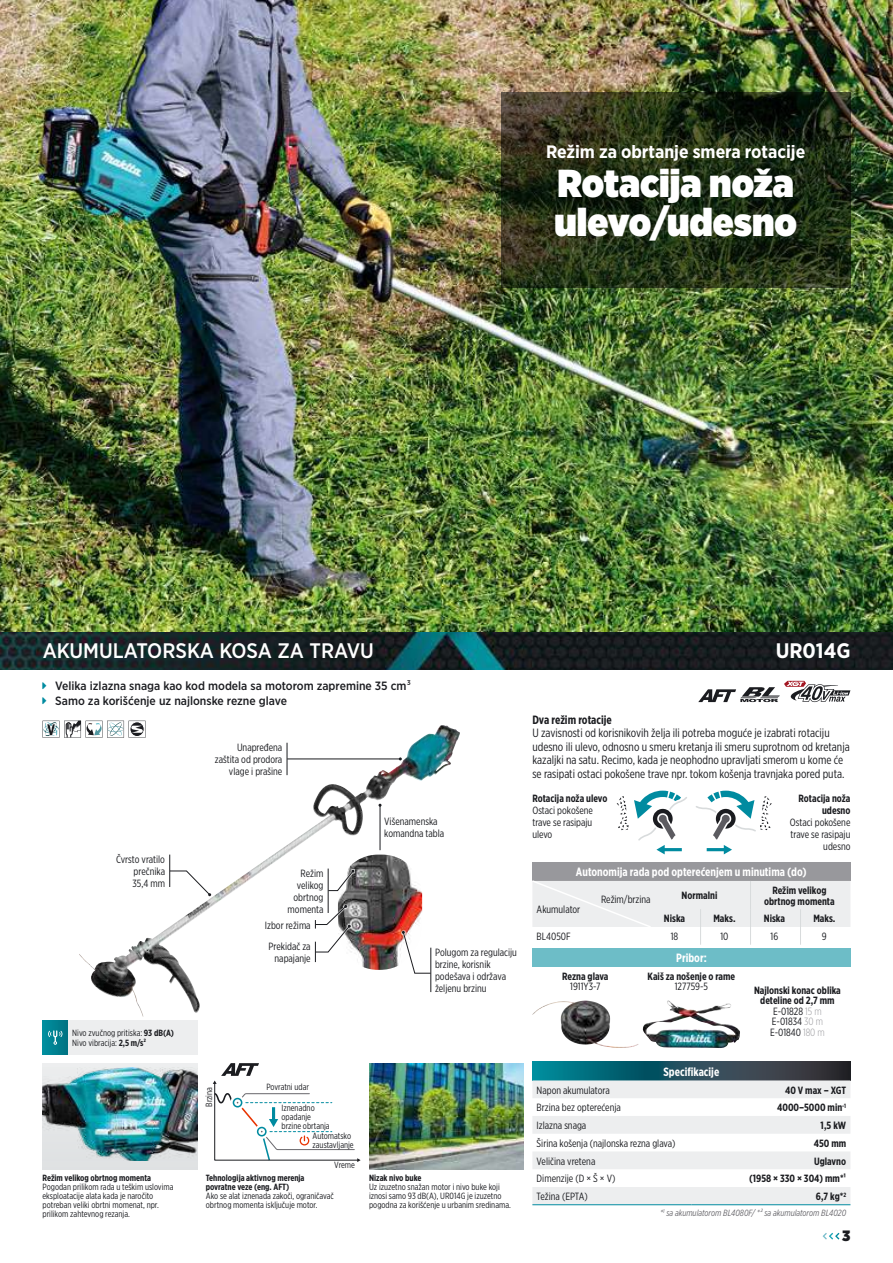
<style>
.page{position:relative;width:893px;height:1263px;background:#fff}
.page>*{position:absolute;margin:0;border:0;box-sizing:border-box;transform-origin:0 0}
.t1{font:900 39px/39px "Gotham Narrow";color:#fff}
.t2{font:500 21px "Gotham Narrow";color:#fff}
.t3{font:700 21px "Gotham Narrow";color:#fff}
.t4{font:700 18px "Gotham Narrow";color:#fff}
.t5{font:900 15px "Gotham Narrow";color:#1b1c20}
.t6{font:12px/13.5px "Gotham X Narrow";color:#1b1c20}
.t7{font:500 12px/15px "Gotham Narrow";color:#1b1c20}
.t8{font:700 12px "Gotham X Narrow";color:#fff}
.t9{font:700 12px "Gotham X Narrow";color:#1b1c20}
.t10{font:10.5px/12px "Gotham X Narrow";color:#1b1c20;text-align:right}
.t11{font:700 10.5px/10.5px "Gotham X Narrow";color:#1b1c20;text-align:center}
.t12{font:9px/9px "Gotham X Narrow";color:#1b1c20}
.t13{font:700 9px/9px "Gotham X Narrow";color:#1b1c20}
.t14{font:italic 9px "Gotham X Narrow";color:#68676c}
.s1{font-weight:700}
.s2{font-weight:400}
.s3{font-weight:300;color:#98989c}
</style>
<div class="page">
<img style="left:0;top:631px;width:893px;height:39px">
<img style="left:0;top:0;width:893px;height:631px">
<img style="left:79px;top:725px;width:363px;height:292px">
<img style="left:338px;top:855px;width:84px;height:115px">
<div style="left:43px;top:1063px;width:154px;height:106px;background:linear-gradient(to right,#e2e4e6,#e2e4e6)"></div>
<img style="left:43px;top:1067px;width:154px;height:93px">
<img style="left:369px;top:1063px;width:155px;height:106px">
<svg style="left:43px;top:721px;width:103px;height:17px"></svg>
<svg style="left:532px;top:1061px;width:318px;height:19px;background:#1e5360"></svg>
<svg style="left:532px;top:1080px;width:318px;height:124px"></svg>
<hr style="left:532px;top:1204px;width:159px;height:1px;background:#008ba0">
<hr style="left:691px;top:1204px;width:159px;height:1px;background:#008ba0">
<div style="left:43px;top:1020px;width:25px;height:34px;background:linear-gradient(to bottom,#008090,#008090)"></div>
<div style="left:68px;top:1020px;width:129px;height:34px;background:#edeeef"></div>
<svg style="left:48px;top:1030px;width:15px;height:15px"></svg>
<svg style="left:698px;top:681px;width:152px;height:21px"></svg>
<svg style="left:401px;top:930px;width:30px;height:44px"></svg>
<svg style="left:402px;top:931px;width:29px;height:42px"></svg>
<svg style="left:329px;top:869px;width:26px;height:23px"></svg>
<svg style="left:329px;top:870px;width:25px;height:21px"></svg>
<svg style="left:315px;top:904px;width:33px;height:1px"></svg>
<svg style="left:351px;top:924px;width:1px;height:29px"></svg>
<hr style="left:431px;top:948px;width:1px;height:44px;background:#1b1c20">
<div style="left:169px;top:870px;width:43px;height:27px;background:#fff"></div>
<svg style="left:170px;top:870px;width:41px;height:26px"></svg>
<hr style="left:169px;top:854px;width:1px;height:33px;background:#1b1c20">
<hr style="left:328px;top:868px;width:1px;height:45px;background:#1b1c20">
<svg style="left:315px;top:905px;width:36px;height:57px"></svg>
<svg style="left:501px;top:92px;width:349px;height:196px;background:#232e16"></svg>
<svg style="left:213px;top:1063px;width:148px;height:99px"></svg>
<div style="left:532px;top:862px;width:318px;height:19px;background:#98989c"></div>
<svg style="left:532px;top:881px;width:318px;height:64px"></svg>
<div style="left:532px;top:948px;width:318px;height:19px;background:#6dbdc7"></div>
<img style="left:532px;top:1000px;width:106px;height:48px">
<img style="left:666px;top:1001px;width:17px;height:19px">
<svg style="left:696px;top:791px;width:76px;height:63px"></svg>
<svg style="left:617px;top:791px;width:70px;height:63px"></svg>
<svg style="left:378px;top:803px;width:4px;height:48px"></svg>
<hr style="left:380px;top:805px;width:1px;height:45px;background:#1b1c20">
<svg style="left:286px;top:756px;width:117px;height:5px"></svg>
<hr style="left:287px;top:759px;width:113px;height:1px;background:#1b1c20">
<hr style="left:287px;top:743px;width:1px;height:32px;background:#1b1c20">
<svg style="left:823px;top:1233px;width:16px;height:6px"></svg>
<h3 class="t4" style="left:546px;top:140px;width:261px">Režim za obrtanje smera rotacije</h3>
<h1 class="t1" style="left:554px;top:163px;width:244px">Rotacija noža ulevo/udesno</h1>
<h2 class="t2" style="left:43px;top:637px;width:333px">AKUMULATORSKA KOSA ZA TRAVU</h2>
<h2 class="t3" style="left:776px;top:637px;width:76px">UR014G</h2>
<p class="t7" style="left:55px;top:678px;width:357px">Velika izlazna snaga kao kod modela sa motorom zapremine 35 cm³<br>Samo za korišćenje uz najlonske rezne glave</p>
<p class="t10" style="left:133px;top:853px;width:34px;text-align:justify;text-indent:-17px">Čvrsto vratilo prečnika 35,4 mm</p>
<p class="t12" style="left:72px;top:1028px;width:103px;line-height:9.8px">Nivo zvučnog pritiska: <span class="s1">93 dB(A)<br></span>Nivo vibracija: <span class="s1">2,5 m/s²</span></p>
<p class="t13" style="left:43px;top:1173px;width:110px">Režim velikog obrtnog momenta</p>
<p class="t12" style="left:43px;top:1182px;width:133px">Pogodan prilikom rada u teškim uslovima eksploatacije alata kada je naročito potreban veliki obrtni momenat, npr. prilikom zahtevnog rezanja.</p>
<p class="t10" style="left:215px;top:741px;width:69px">Unapređena zaštita od prodora vlage i prašine</p>
<p class="t10" style="left:288px;top:867px;width:37px">Režim velikog obrtnog momenta</p>
<p class="t10" style="left:265px;top:914px;width:47px;line-height:21.6px;text-align:center">Izbor režima<br>Prekidač za</p>
<p class="t10" style="left:275px;top:952px;width:38px">napajanje</p>
<p class="t10" style="left:384px;top:815px;width:61px;text-align:left">Višenamenska komandna tabla</p>
<p class="t10" style="left:435px;top:946px;width:83px;text-align:left">Polugom za regulaciju brzine, korisnik podešava i održava željenu brzinu</p>
<p class="t12" style="left:204px;top:1107px;width:21px;rotate:-90deg">Brzina</p>
<p class="t12" style="left:266px;top:1082px;width:44px">Povratni udar</p>
<p class="t12" style="left:281px;top:1103px;width:50px">Iznenadno opadanje brzine obrtanja</p>
<p class="t12" style="left:313px;top:1131px;width:43px">Automatsko zaustavljanje</p>
<p class="t12" style="left:334px;top:1160px;width:22px">Vreme</p>
<p class="t13" style="left:206px;top:1173px;width:100px">Tehnologija aktivnog merenja povratne veze (eng. AFT)</p>
<p class="t12" style="left:206px;top:1191px;width:130px">Ako se alat iznenada zakoči, ograničavač obrtnog momenta isključuje motor.</p>
<p class="t13" style="left:369px;top:1173px;width:54px">Nizak nivo buke</p>
<p class="t12" style="left:369px;top:1182px;width:143px">Uz izuzetno snažan motor i nivo buke koji iznosi samo 93 dB(A), UR014G je izuzetno pogodna za korišćenje u urbanim sredinama.</p>
<p class="t9" style="left:532px;top:712px;width:81px">Dva režim rotacije</p>
<p class="t6" style="left:532px;top:726px;width:319px">U zavisnosti od korisnikovih želja ili potreba moguće je izabrati rotaciju udesno ili ulevo, odnosno u smeru kretanja ili smeru suprotnom od kretanja kazaljki na satu. Recimo, kada je neophodno upravljati smerom u kome će se rasipati ostaci pokošene trave npr. tokom košenja travnjaka pored puta.</p>
<p class="t11" style="left:532px;top:793px;width:76px">Rotacija noža ulevo</p>
<p class="t10" style="left:532px;top:804px;width:62px;text-align:justify">Ostaci pokošene trave se rasipaju ulevo</p>
<p class="t11" style="left:799px;top:792px;width:53px;line-height:12px;text-align:right">Rotacija noža udesno</p>
<p class="t10" style="left:790px;top:816px;width:62px">Ostaci pokošene trave se rasipaju udesno</p>
<p class="t8" style="left:576px;top:865px;width:232px">Autonomija rada pod opterećenjem u minutima (do)</p>
<p class="t10" style="left:601px;top:893px;width:51px">Režim/brzina</p>
<p class="t10" style="left:537px;top:903px;width:45px">Akumulator</p>
<p class="t11" style="left:682px;top:890px;width:37px">Normalni</p>
<p class="t11" style="left:764px;top:885px;width:72px">Režim velikog obrtnog momenta</p>
<p class="t11" style="left:664px;top:913px;width:23px">Niska</p>
<p class="t11" style="left:713px;top:913px;width:24px">Maks.</p>
<p class="t11" style="left:764px;top:913px;width:23px">Niska</p>
<p class="t11" style="left:813px;top:913px;width:24px">Maks.</p>
<p class="t10" style="left:537px;top:930px;width:36px">BL4050F</p>
<p class="t10" style="left:671px;top:930px;width:9px">18</p>
<p class="t10" style="left:720px;top:930px;width:10px">10</p>
<p class="t10" style="left:771px;top:930px;width:9px">16</p>
<p class="t10" style="left:822px;top:930px;width:6px">9</p>
<p class="t8" style="left:676px;top:951px;width:32px">Pribor:</p>
<p class="t11" style="left:562px;top:971px;width:48px">Rezna glava</p>
<p class="t10" style="left:570px;top:980px;width:32px">1911Y3-7</p>
<p class="t11" style="left:648px;top:971px;width:89px">Kaiš za nošenje o rame</p>
<p class="t10" style="left:675px;top:980px;width:35px">127759-5</p>
<p class="t11" style="left:754px;top:985px;width:88px">Najlonski konac oblika deteline od 2,7 mm<br><span class="s2">E-01828</span> <span class="s3">15 m<br></span><span class="s2">E-01834</span> <span class="s3">30 m<br></span><span class="s2">E-01840</span> <span class="s3">180 m</span></p>
<p class="t8" style="left:663px;top:1064px;width:57px">Specifikacije</p>
<p class="t10" style="left:537px;top:1084px;width:75px">Napon akumulatora</p>
<p class="t11" style="left:785px;top:1084px;width:63px">40 V max – XGT</p>
<p class="t10" style="left:537px;top:1101px;width:86px">Brzina bez opterećenja</p>
<p class="t11" style="left:777px;top:1102px;width:71px">4000–5000 min<sup>-1</sup></p>
<p class="t10" style="left:537px;top:1119px;width:51px">Izlazna snaga</p>
<p class="t11" style="left:821px;top:1120px;width:27px">1,5 kW</p>
<p class="t10" style="left:537px;top:1137px;width:140px">Širina košenja (najlonska rezna glava)</p>
<p class="t11" style="left:814px;top:1138px;width:34px">450 mm</p>
<p class="t10" style="left:537px;top:1155px;width:60px">Veličina vretena</p>
<p class="t11" style="left:814px;top:1155px;width:34px">Uglavno</p>
<p class="t10" style="left:537px;top:1172px;width:80px">Dimenzije (D × Š × V)</p>
<p class="t11" style="left:749px;top:1173px;width:99px">(1958 × 330 × 304) mm*¹</p>
<p class="t10" style="left:537px;top:1190px;width:53px">Težina (EPTA)</p>
<p class="t11" style="left:816px;top:1191px;width:32px">6,7 kg*<sup>2</sup></p>
<p class="t14" style="left:660px;top:1208px;width:188px">*<sup>1</sup> sa akumulatorom BL4080F/ *² sa akumulatorom BL4020</p>
<h3 class="t5" style="left:842px;top:1225px;width:10px">3</h3>
</div>
